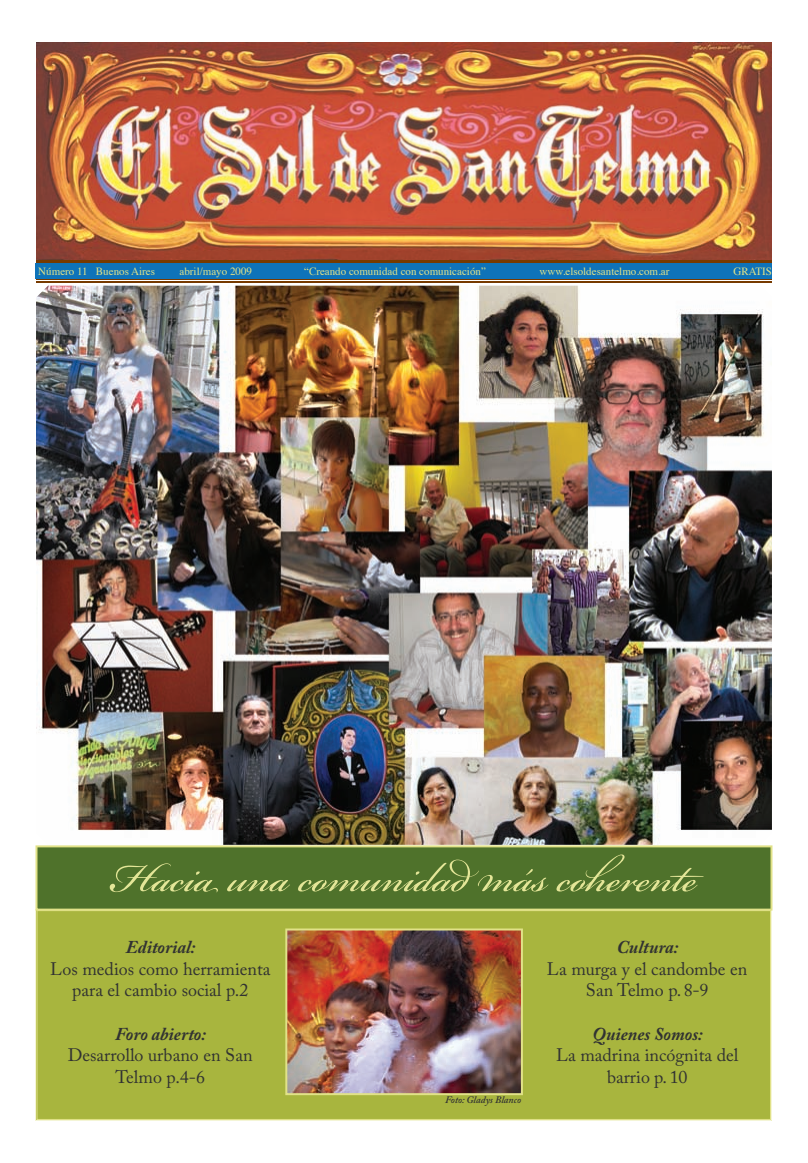
<style>
.page{position:relative;width:808px;height:1163px;background:#fff}
.page>*{position:absolute;margin:0;border:0;box-sizing:border-box;transform-origin:0 0}
.t1{font:64px "Bickham Script Pro";color:#e4e698}
.t2{font:18px/21.6px "Adobe Caslon Pro";color:#313232;text-align:center}
.t3{font:italic 700 18px "Adobe Caslon Pro";color:#313232}
.t4{font:11px "Times";color:#e1e288}
.t5{font:italic 600 10px "Adobe Caslon Pro";color:#313232}
</style>
<div class="page">
<hr style="left:36px;top:280px;width:736px;height:1px;background:#773a00">
<hr style="left:36px;top:281px;width:736px;height:2px;background:#773a00">
<hr style="left:36px;top:260px;width:736px;height:1px;background:#773a00">
<hr style="left:36px;top:262px;width:736px;height:1px;background:#773a00">
<div style="left:36px;top:264px;width:736px;height:15px;background:#0e73b9"></div>
<img style="left:36px;top:43px;width:736px;height:216px">
<div style="left:36px;top:910px;width:735px;height:209px;background:#a8b53e"></div>
<svg style="left:36px;top:845px;width:736px;height:65px;background:#587931"></svg>
<img style="left:36px;top:285px;width:736px;height:559px">
<img style="left:285px;top:928px;width:238px;height:166px">
<p class="t4" style="left:38px;top:261px;width:118px">Número 11 Buenos Aires</p>
<p class="t4" style="left:180px;top:261px;width:74px">abril/mayo 2009</p>
<p class="t4" style="left:304px;top:261px;width:183px">“Creando comunidad con comunicación”</p>
<p class="t4" style="left:540px;top:261px;width:131px">www.elsoldesantelmo.com.ar</p>
<p class="t4" style="left:733px;top:261px;width:40px">GRATIS</p>
<h1 class="t1" style="left:111px;top:831px;width:587px">Hacia una comunidad más coherente</h1>
<p class="t3" style="left:126px;top:936px;width:71px">Editorial:</p>
<p class="t2" style="left:50px;top:957px;width:222px">Los medios como herramienta para el cambio social p.2</p>
<p class="t3" style="left:115px;top:1022px;width:92px">Foro abierto:</p>
<p class="t2" style="left:68px;top:1043px;width:186px">Desarrollo urbano en San<br>Telmo p.4-6</p>
<p class="t5" style="left:445px;top:1092px;width:78px">Foto: Gladys Blanco</p>
<p class="t3" style="left:617px;top:936px;width:63px">Cultura:</p>
<p class="t2" style="left:547px;top:957px;width:202px">La murga y el candombe en<br>San Telmo p. 8-9</p>
<p class="t3" style="left:592px;top:1022px;width:112px">Quienes Somos:</p>
<p class="t2" style="left:556px;top:1043px;width:184px">La madrina incógnita del barrio p. 10</p>
</div>
